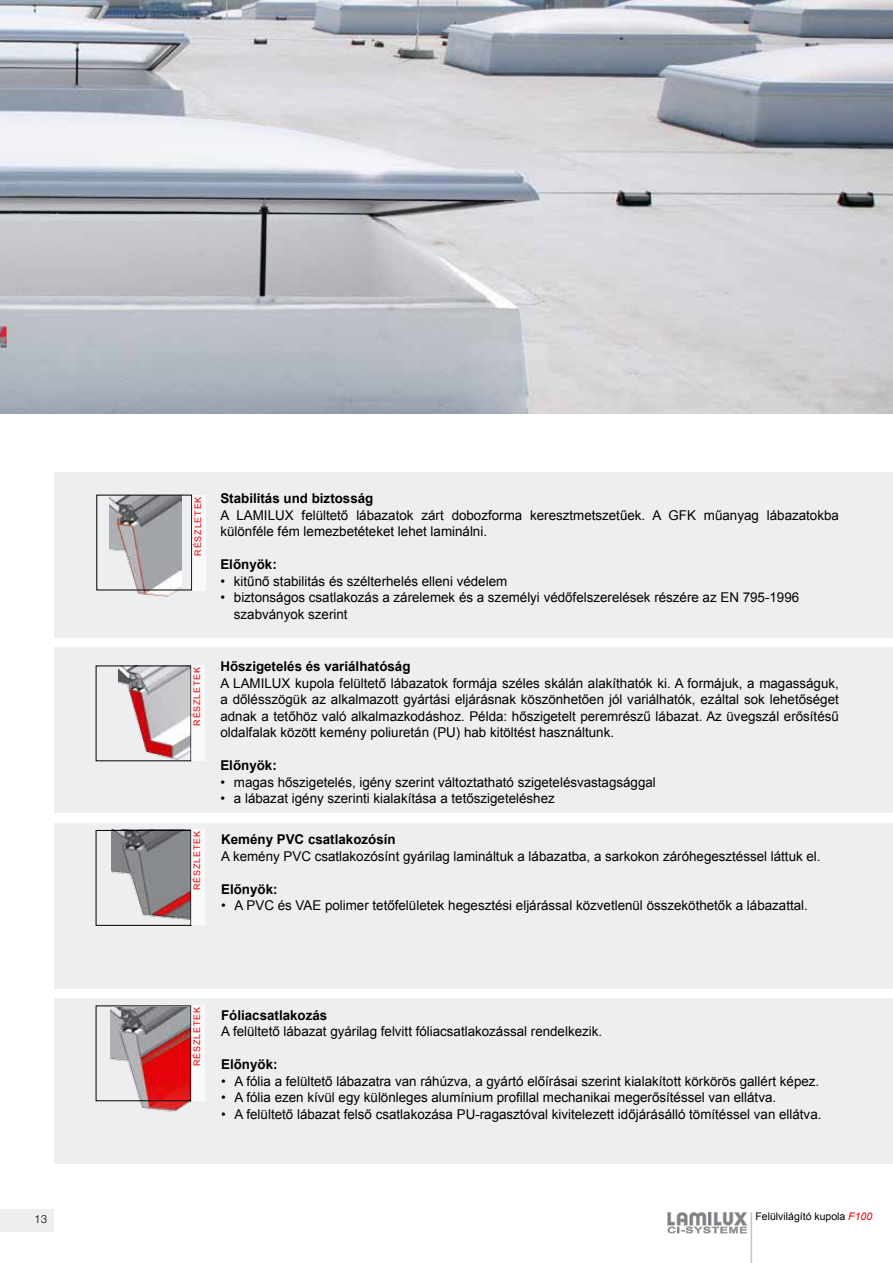
<style>
.page{position:relative;width:893px;height:1263px;background:#fff}
.page>*{position:absolute;margin:0;border:0;box-sizing:border-box;transform-origin:0 0}
.t1{font:13.5px/16.5px "Arial";color:#000}
.t2{font:700 13.5px "Arial";color:#000}
.t3{font:12px "Nimbus Sans Novus T";color:#000}
.t4{font:10.5px "Arial";color:#000}
.t5{font:9px "Arial";letter-spacing:.09em;color:#e60005}
.s1{font-style:italic;color:#e60005}
</style>
<div class="page">
<img style="left:0;top:0;width:893px;height:414px">
<div style="left:0;top:1209px;width:54px;height:22px;background:#edeeef"></div>
<div style="left:54px;top:998px;width:839px;height:166px;background:#edeeef"></div>
<div style="left:54px;top:823px;width:839px;height:165px;background:#edeeef"></div>
<div style="left:54px;top:647px;width:839px;height:166px;background:#edeeef"></div>
<div style="left:54px;top:472px;width:839px;height:166px;background:#edeeef"></div>
<img style="left:109px;top:497px;width:73px;height:100px">
<img style="left:118px;top:667px;width:73px;height:95px">
<img style="left:111px;top:832px;width:78px;height:88px">
<img style="left:111px;top:1007px;width:79px;height:105px">
<div style="left:96px;top:495px;width:96px;height:95px;border:1px solid #000"></div>
<svg style="left:667px;top:1212px;width:80px;height:21px"></svg>
<hr style="left:751px;top:1212px;width:1px;height:51px;background:#c3c5c8">
<div style="left:96px;top:830px;width:95px;height:96px;border:1px solid #000"></div>
<div style="left:192px;top:495px;width:13px;height:95px;background:#fff"></div>
<div style="left:191px;top:665px;width:13px;height:96px;background:#fff"></div>
<div style="left:191px;top:830px;width:13px;height:95px;background:#fff"></div>
<div style="left:191px;top:1006px;width:13px;height:95px;background:#fff"></div>
<p class="t3" style="left:34px;top:1212px;width:15px">13</p>
<p class="t5" style="left:192px;top:556px;width:60px;rotate:-90deg">RÉSZLETEK</p>
<p class="t5" style="left:191px;top:726px;width:60px;rotate:-90deg">RÉSZLETEK</p>
<p class="t5" style="left:191px;top:890px;width:60px;rotate:-90deg">RÉSZLETEK</p>
<p class="t2" style="left:220px;top:490px;width:154px">Stabilitás und biztosság</p>
<p class="t1" style="left:220px;top:507px;width:620px">A LAMILUX felültető lábazatok zárt dobozforma keresztmetszetűek. A GFK műanyag lábazatokba különféle fém lemezbetéteket lehet laminálni.</p>
<p class="t2" style="left:220px;top:556px;width:58px">Előnyök:</p>
<p class="t1" style="left:220px;top:573px;width:288px">• kitűnő stabilitás és szélterhelés elleni védelem</p>
<p class="t1" style="left:234px;top:590px;width:567px;text-indent:-13px">• biztonságos csatlakozás a zárelemek és a személyi védőfelszerelések részére az EN 795-1996 szabványok szerint</p>
<p class="t2" style="left:220px;top:657px;width:192px">Hőszigetelés és variálhatóság</p>
<p class="t1" style="left:220px;top:675px;width:620px;text-align:justify">A LAMILUX kupola felültető lábazatok formája széles skálán alakíthatók ki. A formájuk, a magasságuk, a dőlésszögük az alkalmazott gyártási eljárásnak köszönhetően jól variálhatók, ezáltal sok lehetőséget adnak a tetőhöz való alkalmazkodáshoz. Példa: hőszigetelt peremrészű lábazat. Az üvegszál erősítésű oldalfalak között kemény poliuretán (PU) hab kitöltést használtunk.</p>
<p class="t2" style="left:220px;top:756px;width:58px">Előnyök:</p>
<p class="t1" style="left:220px;top:774px;width:437px">• magas hőszigetelés, igény szerint változtatható szigetelésvastagsággal</p>
<p class="t1" style="left:220px;top:790px;width:336px">• a lábazat igény szerinti kialakítása a tetőszigeteléshez</p>
<p class="t2" style="left:221px;top:830px;width:176px">Kemény PVC csatlakozósín</p>
<p class="t1" style="left:221px;top:848px;width:601px">A kemény PVC csatlakozósínt gyárilag lamináltuk a lábazatba, a sarkokon záróhegesztéssel láttuk el.</p>
<p class="t2" style="left:221px;top:880px;width:58px">Előnyök:</p>
<p class="t1" style="left:221px;top:897px;width:588px">• A PVC és VAE polimer tetőfelületek hegesztési eljárással közvetlenül összeköthetők a lábazattal.</p>
<p class="t5" style="left:191px;top:1066px;width:60px;rotate:-90deg">RÉSZLETEK</p>
<p class="t2" style="left:221px;top:1006px;width:108px">Fóliacsatlakozás</p>
<p class="t1" style="left:221px;top:1023px;width:383px">A felültető lábazat gyárilag felvitt fóliacsatlakozással rendelkezik.</p>
<p class="t2" style="left:221px;top:1055px;width:58px">Előnyök:</p>
<p class="t1" style="left:221px;top:1073px;width:600px">• A fólia a felültető lábazatra van ráhúzva, a gyártó előírásai szerint kialakított körkörös gallért képez.</p>
<p class="t1" style="left:221px;top:1089px;width:556px">• A fólia ezen kívül egy különleges alumínium profillal mechanikai megerősítéssel van ellátva.</p>
<p class="t1" style="left:221px;top:1106px;width:602px">• A felültető lábazat felső csatlakozása PU-ragasztóval kivitelezett időjárásálló tömítéssel van ellátva.</p>
<p class="t4" style="left:755px;top:1209px;width:118px">Felülvilágító kupola <span class="s1">F100</span></p>
</div>
